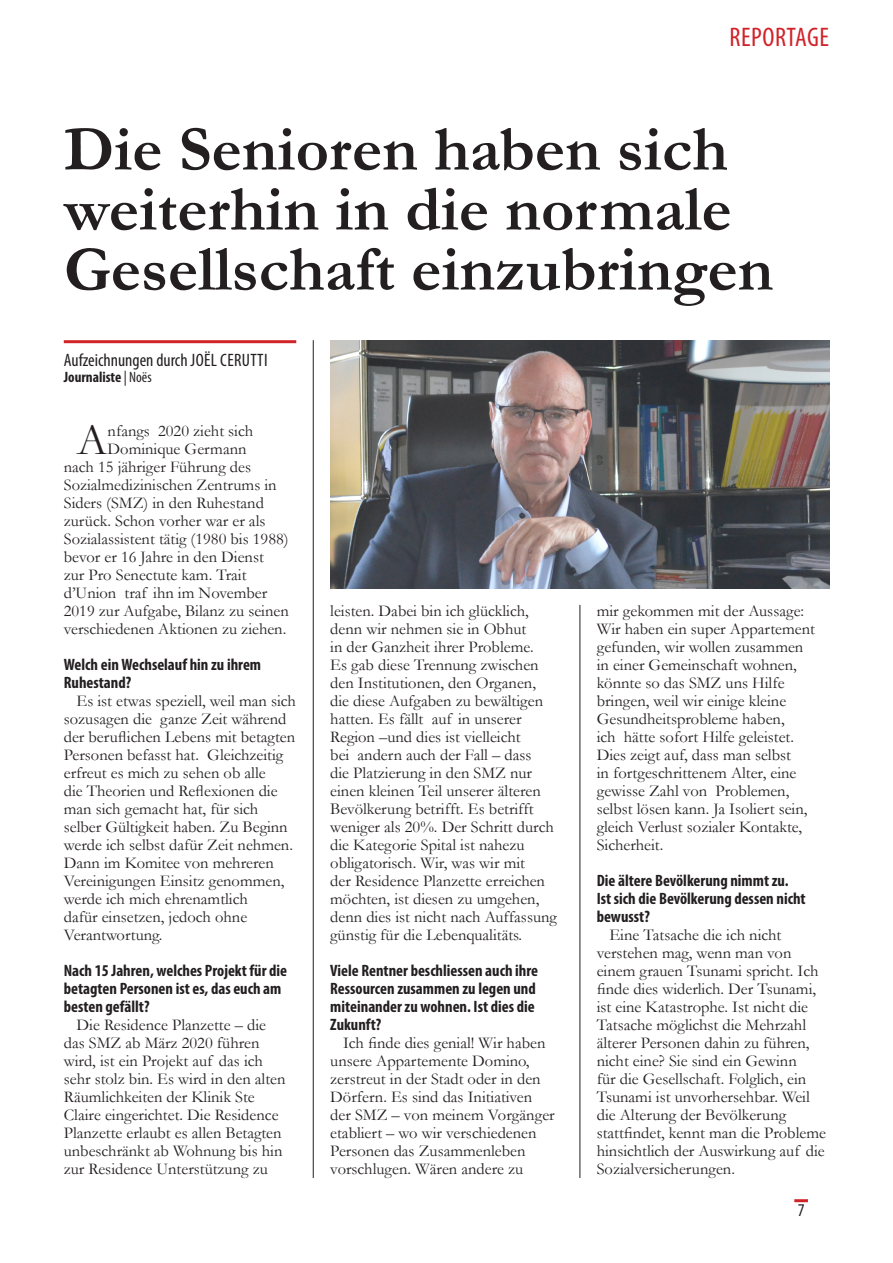
<style>
.page{position:relative;width:893px;height:1263px;background:#fff}
.page>*{position:absolute;margin:0;border:0;box-sizing:border-box;transform-origin:0 0}
.t1{font:700 64.5px/60px "Garamond";color:#231f20}
.t2{font:45.3px "Garamond";color:#231f20}
.t3{font:condensed 27px "Myriad Pro";letter-spacing:.02em;color:#d1232a}
.t4{font:condensed 18px "Myriad Pro";color:#231f20}
.t5{font:16.5px/18px "Garamond";color:#231f20}
.t6{font:700 condensed 16.5px/18px "Myriad Pro";color:#231f20}
.t7{font:700 condensed 15px "Myriad Pro";color:#231f20}
.s1{font-weight:400}
</style>
<div class="page">
<hr style="left:794px;top:1199px;width:14px;height:3px;background:#d1232a">
<hr style="left:313px;top:340px;width:1px;height:838px;background:#231f20">
<hr style="left:580px;top:605px;width:1px;height:573px;background:#231f20">
<hr style="left:64px;top:340px;width:232px;height:3px;background:#d1232a">
<img style="left:330px;top:340px;width:499px;height:249px">
<p class="t3" style="left:730px;top:21px;width:101px">REPORTAGE</p>
<p class="t1" style="left:64px;top:120px;width:711px">Die Senioren haben sich weiterhin in die normale<br>Gesellschaft einzubringen</p>
<p class="t4" style="left:64px;top:349px;width:205px">Aufzeichnungen durch JOËL CERUTTI</p>
<p class="t7" style="left:64px;top:368px;width:89px">Journaliste <span class="s1">| Noës</span></p>
<p class="t2" style="left:77px;top:409px;width:32px">A</p>
<p class="t5" style="left:108px;top:421px;width:147px">nfangs 2020 zieht sich</p>
<p class="t5" style="left:108px;top:439px;width:140px">Dominique Germann</p>
<p class="t5" style="left:64px;top:457px;width:189px">nach 15 jähriger Führung des</p>
<p class="t5" style="left:64px;top:475px;width:214px">Sozialmedizinischen Zentrums in</p>
<p class="t5" style="left:64px;top:493px;width:202px">Siders (SMZ) in den Ruhestand</p>
<p class="t5" style="left:64px;top:511px;width:203px">zurück. Schon vorher war er als</p>
<p class="t5" style="left:64px;top:529px;width:226px">Sozialassistent tätig (1980 bis 1988)</p>
<p class="t5" style="left:64px;top:547px;width:202px">bevor er 16 Jahre in den Dienst</p>
<p class="t5" style="left:64px;top:565px;width:184px">zur Pro Senectute kam. Trait</p>
<p class="t5" style="left:64px;top:583px;width:205px">d’Union traf ihn im November</p>
<p class="t5" style="left:64px;top:601px;width:226px">2019 zur Aufgabe, Bilanz zu seinen</p>
<p class="t5" style="left:64px;top:619px;width:224px">verschiedenen Aktionen zu ziehen.</p>
<p class="t6" style="left:64px;top:655px;width:199px">Welch ein Wechselauf hin zu ihrem<br>Ruhestand?</p>
<p class="t5" style="left:64px;top:691px;width:234px;text-indent:13px">Es ist etwas speziell, weil man sich sozusagen die ganze Zeit während der beruflichen Lebens mit betagten<br>Personen befasst hat. Gleichzeitig erfreut es mich zu sehen ob alle<br>die Theorien und Reflexionen die man sich gemacht hat, für sich selber Gültigkeit haben. Zu Beginn werde ich selbst dafür Zeit nehmen.<br>Dann im Komitee von mehreren<br>Vereinigungen Einsitz genommen, werde ich mich ehrenamtlich<br>dafür einsetzen, jedoch ohne<br>Verantwortung.</p>
<p class="t6" style="left:64px;top:961px;width:225px">Nach 15 Jahren, welches Projekt für die betagten Personen ist es, das euch am besten gefällt?</p>
<p class="t5" style="left:64px;top:1015px;width:223px;text-indent:13px">Die Residence Planzette – die das SMZ ab März 2020 führen wird, ist ein Projekt auf das ich sehr stolz bin. Es wird in den alten<br>Räumlichkeiten der Klinik Ste<br>Claire eingerichtet. Die Residence<br>Planzette erlaubt es allen Betagten unbeschränkt ab Wohnung bis hin zur Residence Unterstützung zu</p>
<p class="t5" style="left:330px;top:601px;width:228px">leisten. Dabei bin ich glücklich, denn wir nehmen sie in Obhut<br>in der Ganzheit ihrer Probleme.<br>Es gab diese Trennung zwischen den Institutionen, den Organen, die diese Aufgaben zu bewältigen hatten. Es fällt auf in unserer<br>Region –und dies ist vielleicht<br>bei andern auch der Fall – dass<br>die Platzierung in den SMZ nur einen kleinen Teil unserer älteren<br>Bevölkerung betrifft. Es betrifft weniger als 20%. Der Schritt durch die Kategorie Spital ist nahezu obligatorisch. Wir, was wir mit<br>der Residence Planzette erreichen möchten, ist diesen zu umgehen, denn dies ist nicht nach Auffassung günstig für die Lebenqualitäts.</p>
<p class="t6" style="left:330px;top:961px;width:209px">Viele Rentner beschliessen auch ihre<br>Ressourcen zusammen zu legen und miteinander zu wohnen. Ist dies die<br>Zukunft?</p>
<p class="t5" style="left:330px;top:1033px;width:226px;text-indent:13px">Ich finde dies genial! Wir haben unsere Appartemente Domino, zerstreut in der Stadt oder in den<br>Dörfern. Es sind das Initiativen der SMZ – von meinem Vorgänger etabliert – wo wir verschiedenen<br>Personen das Zusammenleben vorschlugen. Wären andere zu</p>
<p class="t5" style="left:597px;top:601px;width:220px">mir gekommen mit der Aussage:<br>Wir haben ein super Appartement gefunden, wir wollen zusammen in einer Gemeinschaft wohnen, könnte so das SMZ uns Hilfe bringen, weil wir einige kleine<br>Gesundheitsprobleme haben,<br>ich hätte sofort Hilfe geleistet.<br>Dies zeigt auf, dass man selbst<br>in fortgeschrittenem Alter, eine gewisse Zahl von Problemen, selbst lösen kann. Ja Isoliert sein, gleich Verlust sozialer Kontakte,<br>Sicherheit.</p>
<p class="t6" style="left:597px;top:871px;width:210px">Die ältere Bevölkerung nimmt zu.<br>Ist sich die Bevölkerung dessen nicht bewusst?</p>
<p class="t5" style="left:597px;top:925px;width:231px;text-indent:13px">Eine Tatsache die ich nicht verstehen mag, wenn man von einem grauen Tsunami spricht. Ich finde dies widerlich. Der Tsunami, ist eine Katastrophe. Ist nicht die<br>Tatsache möglichst die Mehrzahl älterer Personen dahin zu führen, nicht eine? Sie sind ein Gewinn<br>für die Gesellschaft. Folglich, ein<br>Tsunami ist unvorhersehbar. Weil die Alterung der Bevölkerung stattfindet, kennt man die Probleme hinsichtlich der Auswirkung auf die<br>Sozialversicherungen.</p>
<p class="t4" style="left:798px;top:1199px;width:8px">7</p>
</div>
